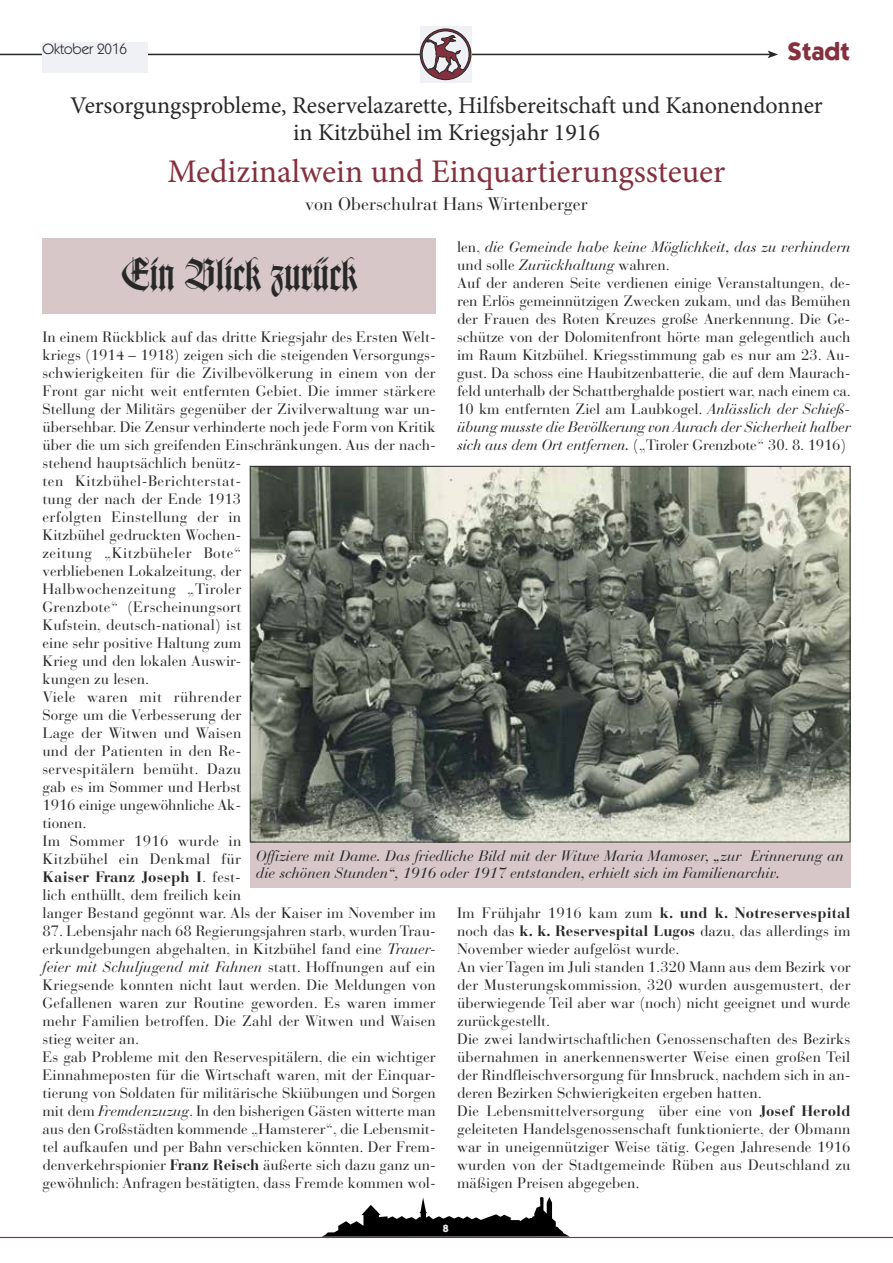
<style>
.page{position:relative;width:893px;height:1263px;background:#fff}
.page>*{position:absolute;margin:0;border:0;box-sizing:border-box;transform-origin:0 0}
.t1{font:45px "Wilhelm Klingspor Got LT Std";color:#282828}
.t2{font:33px "Minion Pro";color:#85303e}
.t3{font:700 25.5px "ITC Kabel Std";color:#85303e}
.t4{font:24px/27px "Minion Pro";color:#282828;text-align:center}
.t5{font:18px "Bauer Bodoni Std";color:#282828}
.t6{font:15px/18px "Bauer Bodoni Std";color:#282828}
.t7{font:italic 15px/16.5px "Bauer Bodoni Std";color:#282828}
.t8{font:15px "ITC Kabel Std";color:#282828}
.t9{font:700 10.5px "ITC Kabel Std";color:#eff1f5}
.s1{font-style:italic}
.s2{font-weight:700}
</style>
<div class="page">
<svg style="left:322px;top:1197px;width:248px;height:40px"></svg>
<hr style="left:0;top:1237px;width:893px;height:1px;background:#85303e">
<hr style="left:0;top:54px;width:770px;height:1px;background:#282828">
<svg style="left:768px;top:51px;width:10px;height:7px"></svg>
<div style="left:43px;top:42px;width:105px;height:31px;background:#eff1f5"></div>
<div style="left:420px;top:27px;width:52px;height:56px;background:#eff1f5"></div>
<svg style="left:420px;top:29px;width:51px;height:51px"></svg>
<div style="left:420px;top:29px;width:51px;height:51px;border:1px solid #282828;border-radius:50%"></div>
<svg style="left:422px;top:31px;width:47px;height:43px"></svg>
<div style="left:250px;top:832px;width:600px;height:56px;background:#d8c7c8"></div>
<div style="left:43px;top:238px;width:393px;height:75px;background:#d8c7c8"></div>
<img style="left:252px;top:468px;width:596px;height:372px">
<p class="t8" style="left:43px;top:40px;width:86px">Oktober 2016</p>
<h3 class="t3" style="left:788px;top:36px;width:64px">Stadt</h3>
<h3 class="t4" style="left:70px;top:92px;width:754px">Versorgungsprobleme, Reservelazarette, Hilfsbereitschaft und Kanonendonner in Kitzbühel im Kriegsjahr 1916</h3>
<h2 class="t2" style="left:167px;top:149px;width:559px">Medizinalwein und Einquartierungssteuer</h2>
<p class="t5" style="left:305px;top:193px;width:284px">von Oberschulrat Hans Wirtenberger</p>
<p class="t6" style="left:457px;top:238px;width:395px">len, <span class="s1">die Gemeinde habe keine Möglichkeit, das zu verhindern </span>und solle <span class="s1">Zurückhaltung</span> wahren.<br>Auf der anderen Seite verdienen einige Veranstaltungen, de&shy;ren Erlös gemeinnützigen Zwecken zukam, und das Bemühen der Frauen des Roten Kreuzes große Anerkennung. Die Ge&shy;schütze von der Dolomitenfront hörte man gelegentlich auch im Raum Kitzbühel. Kriegsstimmung gab es nur am 23. Au&shy;gust. Da schoss eine Haubitzenbatterie, die auf dem Maurach&shy;feld unterhalb der Schattberghalde postiert war, nach einem ca.<br>10 km entfernten Ziel am Laubkogel. <span class="s1">Anlässlich der Schieß&shy;übung musste die Bevölkerung von Aurach der Sicherheit halber sich aus dem Ort entfernen.</span> („Tiroler Grenzbote“ 30. 8. 1916)</p>
<h1 class="t1" style="left:121px;top:250px;width:237px">Ein Blick zurück</h1>
<p class="t6" style="left:43px;top:328px;width:395px">In einem Rückblick auf das dritte Kriegsjahr des Ersten Welt&shy;kriegs (1914 – 1918) zeigen sich die steigenden Versorgungs&shy;schwierigkeiten für die Zivilbevölkerung in einem von der Front gar nicht weit entfernten Gebiet. Die immer stärkere Stellung der Militärs gegenüber der Zivilverwaltung war un&shy;übersehbar. Die Zensur verhinderte noch jede Form von Kritik über die um sich greifenden Einschränkungen. Aus der nach&shy;stehend hauptsächlich benütz-<br>ten Kitzbühel-Berichterstat-<br>tung der nach der Ende 1913<br>erfolgten Einstellung der in<br>Kitzbühel gedruckten Wochen-<br>zeitung „Kitzbüheler Bote“<br>verbliebenen Lokalzeitung, der<br>Halbwochenzeitung „Tiroler<br>Grenzbote“ (Erscheinungsort<br>Kufstein, deutsch-national) ist<br>eine sehr positive Haltung zum<br>Krieg und den lokalen Auswir-<br>kungen zu lesen.<br>Viele waren mit rührender<br>Sorge um die Verbesserung der<br>Lage der Witwen und Waisen<br>und der Patienten in den Re-<br>servespitälern bemüht. Dazu<br>gab es im Sommer und Herbst<br>1916 einige ungewöhnliche Ak-<br>tionen.<br>Im Sommer 1916 wurde in<br>Kitzbühel ein Denkmal für<br><span class="s2">Kaiser Franz Joseph I</span>. fest-<br>lich enthüllt, dem freilich kein<br>langer Bestand gegönnt war. Als der Kaiser im November im</p>
<p class="t6" style="left:43px;top:922px;width:395px">87. Lebensjahr nach 68 Regierungsjahren starb, wurden Trau&shy;erkundgebungen abgehalten, in Kitzbühel fand eine <span class="s1">Trauer&shy;feier mit Schuljugend mit Fahnen</span> statt. Hoffnungen auf ein Kriegsende konnten nicht laut werden. Die Meldungen von Gefallenen waren zur Routine geworden. Es waren immer mehr Familien betroffen. Die Zahl der Witwen und Waisen stieg weiter an.<br>Es gab Probleme mit den Reservespitälern, die ein wichtiger Einnahmeposten für die Wirtschaft waren, mit der Einquar&shy;tierung von Soldaten für militärische Skiübungen und Sorgen mit dem <span class="s1">Fremdenzuzug</span>. In den bisherigen Gästen witterte man aus den Großstädten kommende „Hamsterer“, die Lebensmit&shy;tel aufkaufen und per Bahn verschicken könnten. Der Frem&shy;denverkehrspionier <span class="s2">Franz Reisch</span> äußerte sich dazu ganz un&shy;gewöhnlich: Anfragen bestätigten, dass Fremde kommen wol-</p>
<p class="t7" style="left:256px;top:848px;width:589px">Offiziere mit Dame. Das friedliche Bild mit der Witwe Maria Mamoser, „zur Erinnerung an die schönen Stunden“, 1916 oder 1917 entstanden, erhielt sich im Familienarchiv.</p>
<p class="t6" style="left:457px;top:904px;width:395px">Im Frühjahr 1916 kam zum <span class="s2">k. und k. Notreservespital </span>noch das <span class="s2">k. k. Reservespital Lugos</span> dazu, das allerdings im November wieder aufgelöst wurde.<br>An vier Tagen im Juli standen 1.320 Mann aus dem Bezirk vor der Musterungskommission, 320 wurden ausgemustert, der überwiegende Teil aber war (noch) nicht geeignet und wurde zurückgestellt.<br>Die zwei landwirtschaftlichen Genossenschaften des Bezirks übernahmen in anerkennenswerter Weise einen großen Teil der Rindfleischversorgung für Innsbruck, nachdem sich in an&shy;deren Bezirken Schwierigkeiten ergeben hatten.<br>Die Lebensmittelversorgung über eine von <span class="s2">Josef Herold </span>geleiteten Handelsgenossenschaft funktionierte, der Obmann war in uneigennütziger Weise tätig. Gegen Jahresende 1916 wurden von der Stadtgemeinde Rüben aus Deutschland zu mäßigen Preisen abgegeben.</p>
<p class="t9" style="left:443px;top:1222px;width:7px">8</p>
</div>
